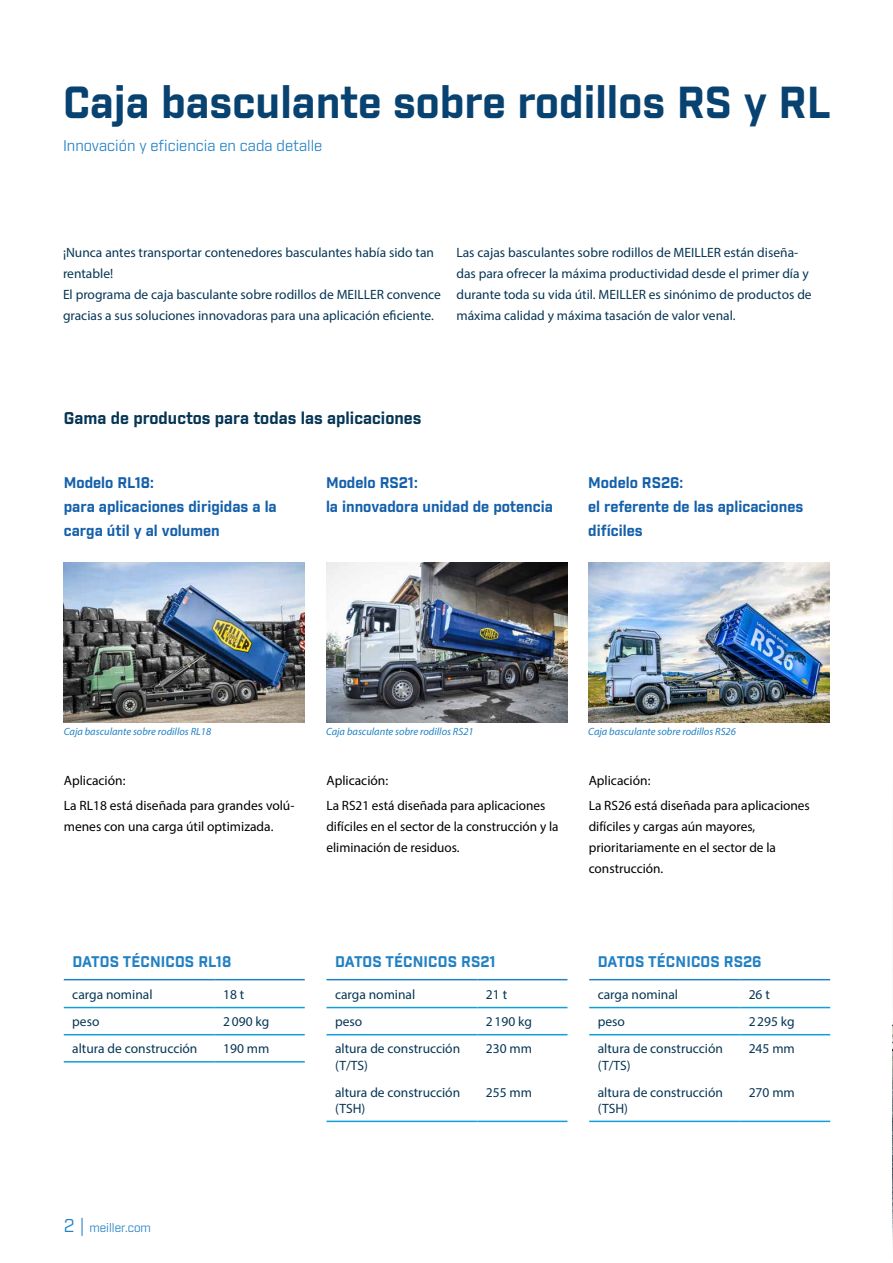
<style>
.page{position:relative;width:893px;height:1263px;background:#fff}
.page>*{position:absolute;margin:0;border:0;box-sizing:border-box;transform-origin:0 0}
.t1{font:700 43.5px "Industry";color:#084270}
.t2{font:700 16.5px "Industry";color:#073655}
.t3{font:700 15px/24px "Industry";color:#1560ab}
.t4{font:700 15px "Industry";letter-spacing:.01em;color:#2281c4}
.t5{font:15px "Industry";color:#2281c4}
.t6{font:13.5px/21px "Myriad Pro";color:#073655}
.t7{font:13.5px/25.2px "Myriad Pro";color:#000}
.t8{font:12px "Industry";color:#2281c4}
.t9{font:italic 10.5px "Myriad Pro";color:#2281c4}
.s1{font-size:18px}
</style>
<div class="page">
<img style="left:892px;top:1022px;width:1px;height:222px">
<img style="left:326px;top:562px;width:241px;height:160px">
<img style="left:64px;top:562px;width:241px;height:160px">
<img style="left:588px;top:562px;width:242px;height:160px">
<hr style="left:326px;top:979px;width:151px;height:1px;background:#2281c4">
<hr style="left:477px;top:979px;width:90px;height:1px;background:#2281c4">
<hr style="left:326px;top:1007px;width:151px;height:1px;background:#109fdb">
<hr style="left:477px;top:1007px;width:90px;height:1px;background:#109fdb">
<hr style="left:326px;top:1034px;width:151px;height:1px;background:#109fdb">
<hr style="left:477px;top:1034px;width:90px;height:1px;background:#109fdb">
<hr style="left:326px;top:1120px;width:151px;height:2px;background:#109fdb">
<hr style="left:477px;top:1120px;width:90px;height:2px;background:#109fdb">
<hr style="left:589px;top:979px;width:151px;height:1px;background:#2281c4">
<hr style="left:740px;top:979px;width:90px;height:1px;background:#2281c4">
<hr style="left:589px;top:1007px;width:151px;height:1px;background:#109fdb">
<hr style="left:740px;top:1007px;width:90px;height:1px;background:#109fdb">
<hr style="left:589px;top:1034px;width:151px;height:1px;background:#109fdb">
<hr style="left:740px;top:1034px;width:90px;height:1px;background:#109fdb">
<hr style="left:589px;top:1120px;width:151px;height:2px;background:#109fdb">
<hr style="left:740px;top:1120px;width:90px;height:2px;background:#109fdb">
<hr style="left:64px;top:979px;width:151px;height:1px;background:#2281c4">
<hr style="left:215px;top:979px;width:90px;height:1px;background:#2281c4">
<hr style="left:64px;top:1007px;width:151px;height:1px;background:#109fdb">
<hr style="left:215px;top:1007px;width:90px;height:1px;background:#109fdb">
<hr style="left:64px;top:1034px;width:151px;height:1px;background:#109fdb">
<hr style="left:215px;top:1034px;width:90px;height:1px;background:#109fdb">
<hr style="left:64px;top:1061px;width:151px;height:1px;background:#109fdb">
<hr style="left:215px;top:1061px;width:90px;height:1px;background:#109fdb">
<h1 class="t1" style="left:63px;top:76px;width:769px">Caja basculante sobre rodillos RS y RL</h1>
<p class="t5" style="left:63px;top:137px;width:261px">Innovación y eficiencia en cada detalle</p>
<p class="t6" style="left:63px;top:242px;width:379px">¡Nunca antes transportar contenedores basculantes había sido tan rentable!<br>El programa de caja basculante sobre rodillos de MEILLER convence gracias a sus soluciones innovadoras para una aplicación eficiente.</p>
<p class="t6" style="left:456px;top:242px;width:357px">Las cajas basculantes sobre rodillos de MEILLER están diseña&shy;das para ofrecer la máxima productividad desde el primer día y durante toda su vida útil. MEILLER es sinónimo de productos de máxima calidad y máxima tasación de valor venal.</p>
<p class="t2" style="left:64px;top:408px;width:359px">Gama de productos para todas las aplicaciones</p>
<p class="t3" style="left:64px;top:471px;width:215px">Modelo RL18:<br>para aplicaciones dirigidas a la carga útil y al volumen</p>
<p class="t3" style="left:326px;top:471px;width:229px">Modelo RS21:<br>la innovadora unidad de potencia</p>
<p class="t3" style="left:588px;top:471px;width:217px">Modelo RS26:<br>el referente de las aplicaciones difíciles</p>
<p class="t9" style="left:64px;top:725px;width:149px">Caja basculante sobre rodillos RL18</p>
<p class="t9" style="left:326px;top:725px;width:149px">Caja basculante sobre rodillos RS21</p>
<p class="t9" style="left:588px;top:725px;width:149px">Caja basculante sobre rodillos RS26</p>
<p class="t7" style="left:64px;top:767px;width:232px">Aplicación:<br>La RL18 está diseñada para grandes volú-</p>
<p class="t7" style="left:64px;top:814px;width:211px">menes con una carga útil optimizada.</p>
<p class="t4" style="left:72px;top:952px;width:161px">DATOS TÉCNICOS RL18</p>
<p class="t6" style="left:72px;top:984px;width:82px">carga nominal</p>
<p class="t6" style="left:223px;top:984px;width:23px">18 t</p>
<p class="t6" style="left:72px;top:1011px;width:29px">peso</p>
<p class="t6" style="left:223px;top:1011px;width:48px">2090 kg</p>
<p class="t6" style="left:72px;top:1038px;width:127px">altura de construcción</p>
<p class="t6" style="left:223px;top:1038px;width:48px">190 mm</p>
<p class="t7" style="left:326px;top:767px;width:220px">Aplicación:<br>La RS21 está diseñada para aplicaciones</p>
<p class="t7" style="left:326px;top:816px;width:234px;line-height:21px">difíciles en el sector de la construcción y la eliminación de residuos.</p>
<p class="t7" style="left:589px;top:767px;width:223px">Aplicación:<br>La RS26 está diseñada para aplicaciones</p>
<p class="t7" style="left:589px;top:816px;width:189px;line-height:21px">difíciles y cargas aún mayores, prioritariamente en el sector de la construcción.</p>
<p class="t4" style="left:335px;top:952px;width:162px">DATOS TÉCNICOS RS21</p>
<p class="t6" style="left:335px;top:984px;width:82px">carga nominal</p>
<p class="t6" style="left:486px;top:984px;width:23px">21 t</p>
<p class="t6" style="left:335px;top:1011px;width:29px">peso</p>
<p class="t6" style="left:486px;top:1011px;width:48px">2190 kg</p>
<p class="t6" style="left:335px;top:1040px;width:127px;line-height:16.2px">altura de construcción (T/TS)</p>
<p class="t6" style="left:486px;top:1038px;width:48px">230 mm</p>
<p class="t6" style="left:335px;top:1084px;width:127px;line-height:16.2px">altura de construcción (TSH)</p>
<p class="t6" style="left:486px;top:1081px;width:48px">255 mm</p>
<p class="t4" style="left:598px;top:952px;width:165px">DATOS TÉCNICOS RS26</p>
<p class="t6" style="left:598px;top:984px;width:82px">carga nominal</p>
<p class="t6" style="left:749px;top:984px;width:23px">26 t</p>
<p class="t6" style="left:598px;top:1011px;width:29px">peso</p>
<p class="t6" style="left:749px;top:1011px;width:48px">2295 kg</p>
<p class="t6" style="left:598px;top:1040px;width:127px;line-height:16.2px">altura de construcción (T/TS)</p>
<p class="t6" style="left:749px;top:1038px;width:48px">245 mm</p>
<p class="t6" style="left:598px;top:1084px;width:127px;line-height:16.2px">altura de construcción (TSH)</p>
<p class="t6" style="left:749px;top:1081px;width:48px">270 mm</p>
<p class="t8" style="left:64px;top:1220px;width:89px"><span class="s1">2 |</span> meiller.com</p>
</div>
